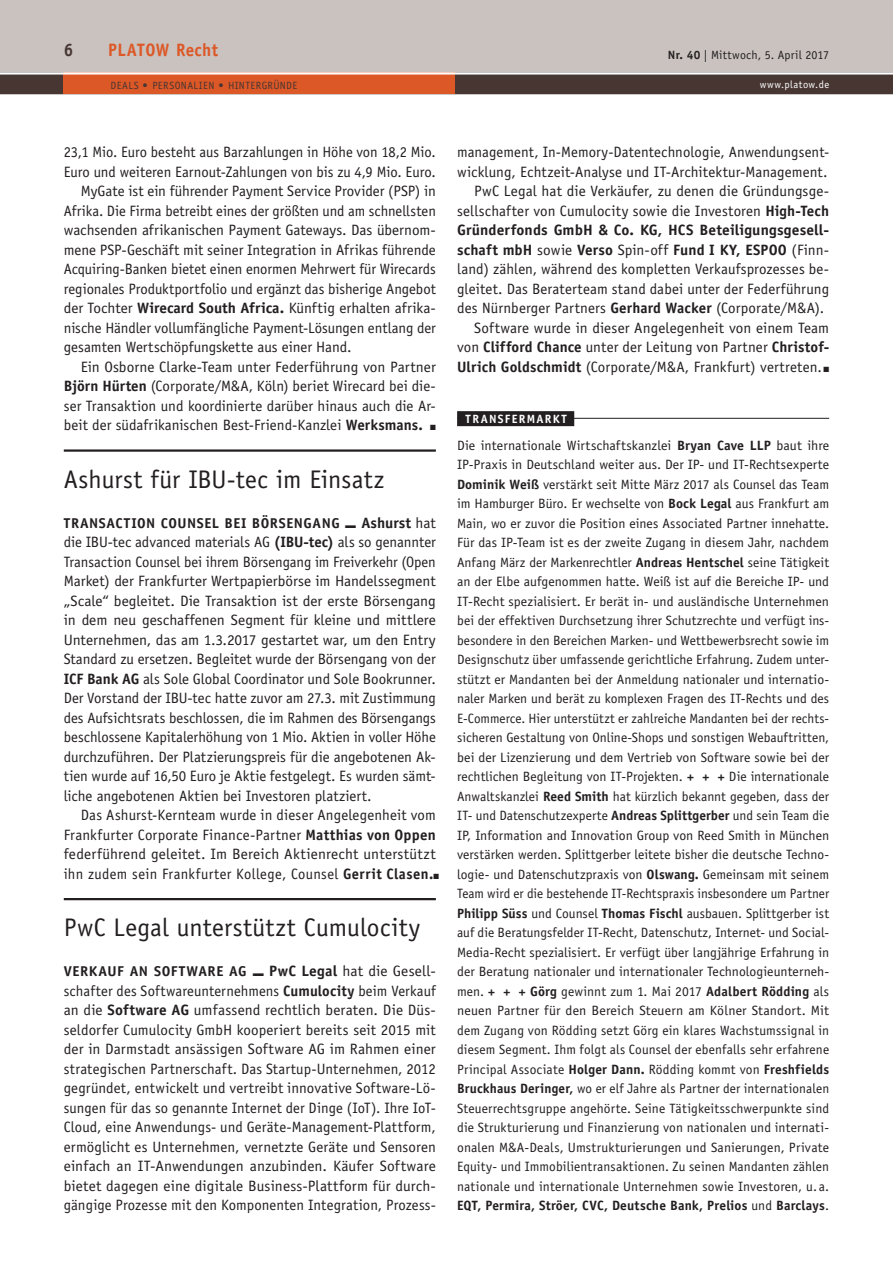
<style>
.page{position:relative;width:893px;height:1263px;background:#fff}
.page>*{position:absolute;margin:0;border:0;box-sizing:border-box;transform-origin:0 0}
.t1{font:25.5px "Officina Sans Std";letter-spacing:.01em;color:#231f20}
.t2{font:700 18px "Officina Sans Std";letter-spacing:.025em;color:#dd5827;scale:.95 1}
.t3{font:700 18px "Officina Sans Std";color:#473632;scale:.95 1}
.t4{font:15px/19.5px "Officina Sans Std";letter-spacing:.005em;color:#231f20;text-align:justify}
.t5{font:700 15px "Officina Sans Std";letter-spacing:.005em;color:#231f20}
.t6{font:700 14.25px "Officina Sans Std";letter-spacing:.04em;color:#231f20}
.t7{font:13.5px/19.5px "Officina Sans Std";letter-spacing:.01em;color:#231f20;text-align:justify}
.t8{font:12px "Officina Sans Std";letter-spacing:.015em;color:#231f20}
.t9{font:700 12px "Officina Sans Std";letter-spacing:.11em;color:#fff}
.t10{font:10.5px "Officina Sans Std";letter-spacing:.035em;color:#473632}
.t11{font:10.5px "Officina Sans Std";letter-spacing:.045em;color:#fff}
.s1{font-weight:700}
.s2{font-size:15px}
.s3{font-weight:400;font-size:15px}
.s4{font-weight:400}
</style>
<div class="page">
<div style="left:0;top:0;width:893px;height:72px;background:#c9c2bf"></div>
<div style="left:0;top:72px;width:893px;height:22px;background:#473632"></div>
<hr style="left:0;top:94px;width:893px;height:1px;background:#473632">
<div style="left:64px;top:73px;width:391px;height:21px;background:#dd5827"></div>
<hr style="left:0;top:72px;width:893px;height:3px;background:#fff">
<hr style="left:64px;top:898px;width:372px;height:2px;background:#231f20">
<div style="left:457px;top:411px;width:117px;height:15px;background:#231f20"></div>
<hr style="left:457px;top:418px;width:372px;height:1px;background:#231f20">
<hr style="left:64px;top:449px;width:372px;height:3px;background:#231f20">
<p class="t3" style="left:64px;top:39px;width:12px">6</p>
<p class="t2" style="left:108px;top:39px;width:117px">PLATOW Recht</p>
<p class="t10" style="left:111px;top:79px;width:188px">DEALS <span class="s1">•</span> PERSONALIEN <span class="s1">•</span> HINTERGRÜNDE</p>
<p class="t8" style="left:668px;top:47px;width:163px"><span class="s1">Nr. 40</span> | Mittwoch, 5. April 2017</p>
<p class="t11" style="left:760px;top:79px;width:71px">www.platow.de</p>
<p class="t4" style="left:64px;top:143px;width:374px">23,1 Mio. Euro besteht aus Barzahlungen in Höhe von 18,2 Mio.</p>
<p class="t4" style="left:64px;top:162px;width:374px">Euro und weiteren Earnout-Zahlungen von bis zu 4,9 Mio. Euro.</p>
<p class="t4" style="left:81px;top:182px;width:357px">MyGate ist ein führender Payment Service Provider (PSP) in</p>
<p class="t4" style="left:64px;top:201px;width:374px">Afrika. Die Firma betreibt eines der größten und am schnellsten</p>
<p class="t4" style="left:64px;top:221px;width:374px">wachsenden afrikanischen Payment Gateways. Das übernom-</p>
<p class="t4" style="left:64px;top:240px;width:374px">mene PSP-Geschäft mit seiner Integration in Afrikas führende</p>
<p class="t4" style="left:64px;top:260px;width:374px">Acquiring-Banken bietet einen enormen Mehrwert für Wirecards</p>
<p class="t4" style="left:64px;top:279px;width:374px">regionales Produktportfolio und ergänzt das bisherige Angebot</p>
<p class="t4" style="left:64px;top:299px;width:374px">der Tochter <span class="s1">Wirecard South Africa.</span> Künftig erhalten afrika-</p>
<p class="t4" style="left:64px;top:318px;width:374px">nische Händler vollumfängliche Payment-Lösungen entlang der</p>
<p class="t4" style="left:64px;top:338px;width:289px">gesamten Wertschöpfungskette aus einer Hand.</p>
<p class="t4" style="left:81px;top:357px;width:357px">Ein Osborne Clarke-Team unter Federführung von Partner</p>
<p class="t4" style="left:64px;top:377px;width:374px"><span class="s1">Björn H ürten</span> (Corporate/M&amp;A, Köln) beriet Wirecard bei die-</p>
<p class="t4" style="left:64px;top:396px;width:374px">ser Transaktion und koordinierte darüber hinaus auch die Ar-</p>
<p class="t4" style="left:64px;top:416px;width:374px">beit der südafrikanischen Best-Friend-Kanzlei <span class="s1">Werksmans.</span> ■</p>
<h1 class="t1" style="left:64px;top:464px;width:322px">Ashurst für IBU-tec im Einsatz</h1>
<p class="t6" style="left:64px;top:514px;width:374px">Transaction Cou nsel bei Börsengang ■ <span class="s2">Ashurst</span> <span class="s3">hat</span></p>
<p class="t4" style="left:64px;top:533px;width:374px">die IBU-tec advanced materials AG <span class="s1">(IBU-tec)</span> als so genannter Transaction Counsel bei ihrem Börsengang im Freiverkehr (Open Market) der Frankfurter Wertpapierbörse im Handelssegment „Scale“ begleitet. Die Transaktion ist der erste Börsengang in dem neu geschaffenen Segment für kleine und mittlere Unternehmen, das am 1.3.2017 gestartet war, um den Entry Standard zu ersetzen. Begleitet wurde der Börsengang von der <span class="s1">ICF Bank AG</span> als Sole Global Coordinator und Sole Bookrunner.<br>Der Vorstand der IBU-tec hatte zuvor am 27.3. mit Zustimmung des Aufsichtsrats beschlossen, die im Rahmen des Börsengangs beschlossene Kapitalerhöhung von 1 Mio. Aktien in voller Höhe durchzuführen. Der Platzierungspreis für die angebotenen Ak&shy;tien wurde auf 16,50 Euro je Aktie festgelegt. Es wurden sämt&shy;liche angebotenen Aktien bei Investoren platziert.</p>
<p class="t4" style="left:64px;top:806px;width:377px;text-align:left;text-indent:17px">Das Ashurst-Kernteam wurde in dieser Angelegenheit vom Frankfurter Corporate Finance-Partner <span class="s1">Matthias von Oppen </span>federführend geleitet. Im Bereich Aktienrecht unterstützt ihn zudem sein Frankfurter Kollege, Counsel <span class="s1">Gerrit Clasen.</span>■</p>
<h1 class="t1" style="left:64px;top:913px;width:358px">PwC Legal unterstützt Cumulocity</h1>
<p class="t6" style="left:64px;top:963px;width:26px">Verkau</p>
<p class="t6" style="left:117px;top:963px;width:72px">f an Softwar</p>
<p class="t6" style="left:216px;top:963px;width:30px">e AG</p>
<p class="t4" style="left:64px;top:962px;width:374px;text-indent:189px">■ <span class="s1">PwC Legal</span> hat die Gesell&shy;schafter des Softwareunternehmens <span class="s1">Cumulocity</span> beim Verkauf an die <span class="s1">Software AG</span> umfassend rechtlich beraten. Die Düs&shy;seldorfer Cumulocity GmbH kooperiert bereits seit 2015 mit der in Darmstadt ansässigen Software AG im Rahmen einer strategischen Partnerschaft. Das Startup-Unternehmen, 2012 gegründet, entwickelt und vertreibt innovative Software-Lö&shy;sungen für das so genannte Internet der Dinge (IoT). Ihre IoT-Cloud, eine Anwendungs- und Geräte-Management-Plattform, ermöglicht es Unternehmen, vernetzte Geräte und Sensoren einfach an IT-Anwendungen anzubinden. Käufer Software bietet dagegen eine digitale Business-Plattform für durch&shy;gängige Prozesse mit den Komponenten Integration, Prozess-</p>
<p class="t4" style="left:457px;top:143px;width:374px">management, In-Memory-Datentechnologie, Anwendungsent-</p>
<p class="t4" style="left:457px;top:162px;width:372px">wicklung, Echtzeit-Analyse und IT-Architektur-Management.</p>
<p class="t4" style="left:474px;top:182px;width:357px">PwC Legal hat die Verkäufer, zu denen die Gründungsge-</p>
<p class="t4" style="left:457px;top:201px;width:374px">sellschafter von Cumulocity sowie die Investoren <span class="s1">High-Tech</span></p>
<p class="t5" style="left:457px;top:221px;width:374px">Gründerfonds GmbH &amp; Co. KG, H CS Beteiligungsgesell-</p>
<p class="t5" style="left:457px;top:240px;width:374px">schaft mbH <span class="s4">sowie</span> Verso <span class="s4">Spin-off</span> Fund I KY, ESPOO <span class="s4">(Finn-</span></p>
<p class="t4" style="left:457px;top:260px;width:374px">land) zählen, während des kompletten Verkaufsprozesses be-</p>
<p class="t4" style="left:457px;top:279px;width:374px">gleitet. Das Beraterteam stand dabei unter der Federführung</p>
<p class="t4" style="left:457px;top:299px;width:369px">des Nürnberger Partners <span class="s1">Gerhard Wacker</span> (Corporate/M&amp;A).</p>
<p class="t4" style="left:474px;top:318px;width:357px">Software wurde in dieser Angelegenheit von einem Team</p>
<p class="t4" style="left:457px;top:338px;width:374px">von <span class="s1">Clifford Chance</span> unter der Leitung von Partner <span class="s1">Christof-</span></p>
<p class="t4" style="left:457px;top:357px;width:374px"><span class="s1">Ulrich Goldschmidt</span> (Corporate/M&amp;A, Frankfurt) vertreten. ■</p>
<p class="t9" style="left:466px;top:411px;width:9px">tra</p>
<p class="t9" style="left:489px;top:411px;width:57px">nsfermarkt</p>
<p class="t7" style="left:457px;top:436px;width:374px">Die internationale Wirtschaftskanzlei <span class="s1">Bryan Cave LLP</span> baut ihre IP-Praxis in Deutschland weiter aus. Der IP- und IT-Rechtsexperte <span class="s1">Dominik Weiß</span> verstärkt seit Mitte März 2017 als Counsel das Team im Hamburger Büro. Er wechselte von <span class="s1">Bock Legal</span> aus Frankfurt am Main, wo er zuvor die Position eines Associated Partner innehatte.<br>Für das IP-Team ist es der zweite Zugang in diesem Jahr, nachdem Anfang März der Markenrechtler <span class="s1">Andreas Hentschel</span> seine Tätigkeit an der Elbe aufgenommen hatte. Weiß ist auf die Bereiche IP- und IT-Recht spezialisiert. Er berät in- und ausländische Unternehmen bei der effektiven Durchsetzung ihrer Schutzrechte und verfügt ins&shy;besondere in den Bereichen Marken- und Wettbewerbsrecht sowie im Designschutz über umfassende gerichtliche Erfahrung. Zudem unter&shy;stützt er Mandanten bei der Anmeldung nationaler und internatio&shy;naler Marken und berät zu komplexen Fragen des IT-Rechts und des E-Commerce. Hier unterstützt er zahlreiche Mandanten bei der rechts&shy;sicheren Gestaltung von Online-Shops und sonstigen Webauftritten, bei der Lizenzierung und dem Vertrieb von Software sowie bei der rechtlichen Begleitung von IT-Projekten. <span class="s1">+ + +</span> Die internationale Anwaltskanzlei <span class="s1">Reed Smith</span> hat kürzlich bekannt gegeben, dass der IT- und Datenschutzexperte <span class="s1">Andreas Splittgerber</span> und sein Team die IP, Information and Innovation Group von Reed Smith in München verstärken werden. Splittgerber leitete bisher die deutsche Techno&shy;logie- und Datenschutzpraxis von <span class="s1">Olswang.</span> Gemeinsam mit seinem Team wird er die bestehende IT-Rechtspraxis insbesondere um Partner <span class="s1">Philipp Süss</span> und Counsel <span class="s1">Thomas Fischl</span> ausbauen. Splittgerber ist auf die Beratungsfelder IT-Recht, Datenschutz, Internet- und Social-Media-Recht spezialisiert. Er verfügt über langjährige Erfahrung in der Beratung nationaler und internationaler Technologieunterneh&shy;men. <span class="s1">+ + + Görg</span> gewinnt zum 1. Mai 2017 <span class="s1">Adalbert Rödding</span> als neuen Partner für den Bereich Steuern am Kölner Standort. Mit dem Zugang von Rödding setzt Görg ein klares Wachstumssignal in diesem Segment. Ihm folgt als Counsel der ebenfalls sehr erfahrene Principal Associate <span class="s1">Holger Dann.</span> Rödding kommt von <span class="s1">Freshfields Bruckhaus Deringer,</span> wo er elf Jahre als Partner der internationalen Steuerrechtsgruppe angehörte. Seine Tätigkeitsschwerpunkte sind die Strukturierung und Finanzierung von nationalen und internati&shy;onalen M&amp;A-Deals, Umstrukturierungen und Sanierungen, Private Equity- und Immobilientransaktionen. Zu seinen Mandanten zählen nationale und internationale Unternehmen sowie Investoren, u. a.<br><span class="s1">EQT, Permira, Ströer, CVC, Deutsche Bank, Prelios</span> und <span class="s1">Barclays</span>.</p>
</div>
